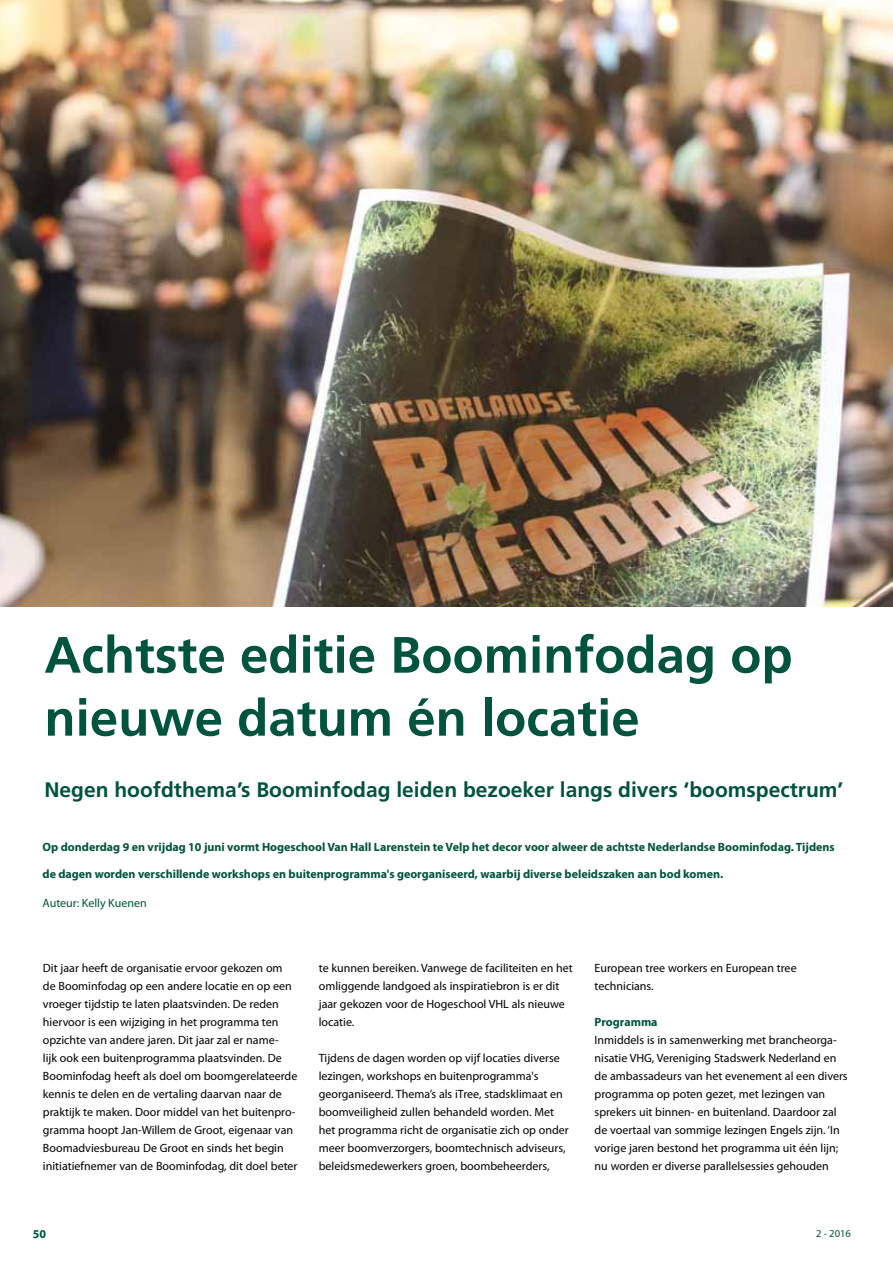
<style>
.page{position:relative;width:893px;height:1263px;background:#fff}
.page>*{position:absolute;margin:0;border:0;box-sizing:border-box;transform-origin:0 0}
.t1{font:700 51px/63px "Frutiger";color:#00533d}
.t2{font:700 21px "Frutiger";color:#00533d}
.t3{font:12px/18px "Myriad Pro";color:#000}
.t4{font:700 12px "Myriad Pro";color:#00533d}
.t5{font:12px "Myriad Pro";color:#00533d}
.t6{font:10.5px "Myriad Pro";color:#00533d}
</style>
<div class="page">
<img style="left:0;top:0;width:893px;height:607px">
<h1 class="t1" style="left:44px;top:623px;width:750px">Achtste editie Boominfodag op nieuwe datum én locatie</h1>
<h2 class="t2" style="left:44px;top:777px;width:800px">Negen hoofdthema’s Boominfodag leiden bezoeker langs divers ‘boomspectrum’</h2>
<p class="t4" style="left:43px;top:839px;width:794px">Op donderdag 9 en vrijdag 10 juni vormt Hogeschool Van Hall Larenstein te Velp het decor voor alweer de achtste Nederlandse Boominfodag. Tijdens</p>
<p class="t4" style="left:43px;top:866px;width:682px">de dagen worden verschillende workshops en buitenprogramma's georganiseerd, waarbij diverse beleidszaken aan bod komen.</p>
<p class="t5" style="left:43px;top:895px;width:106px">Auteur: Kelly Kuenen</p>
<p class="t3" style="left:43px;top:959px;width:256px">Dit jaar heeft de organisatie ervoor gekozen om de Boominfodag op een andere locatie en op een vroeger tijdstip te laten plaatsvinden. De reden hiervoor is een wijziging in het programma ten opzichte van andere jaren. Dit jaar zal er name-<br>lijk ook een buitenprogramma plaatsvinden. De Boominfodag heeft als doel om boomgerelateerde kennis te delen en de vertaling daarvan naar de praktijk te maken. Door middel van het buitenpro&shy;gramma hoopt Jan-Willem de Groot, eigenaar van Boomadviesbureau De Groot en sinds het begin initiatiefnemer van de Boominfodag, dit doel beter</p>
<p class="t3" style="left:319px;top:959px;width:256px">te kunnen bereiken. Vanwege de faciliteiten en het omliggende landgoed als inspiratiebron is er dit jaar gekozen voor de Hogeschool VHL als nieuwe locatie.</p>
<p class="t3" style="left:319px;top:1049px;width:252px">Tijdens de dagen worden op vijf locaties diverse lezingen, workshops en buitenprogramma's georganiseerd. Thema’s als iTree, stadsklimaat en boomveiligheid zullen behandeld worden. Met het programma richt de organisatie zich op onder meer boomverzorgers, boomtechnisch adviseurs, beleidsmedewerkers groen, boombeheerders,</p>
<p class="t3" style="left:595px;top:959px;width:204px">European tree workers en European tree technicians.</p>
<p class="t4" style="left:595px;top:1014px;width:65px">Programma</p>
<p class="t3" style="left:595px;top:1031px;width:255px">Inmiddels is in samenwerking met brancheorga&shy;nisatie VHG, Vereniging Stadswerk Nederland en de ambassadeurs van het evenement al een divers programma op poten gezet, met lezingen van sprekers uit binnen- en buitenland. Daardoor zal de voertaal van sommige lezingen Engels zijn. ‘In vorige jaren bestond het programma uit één lijn; nu worden er diverse parallelsessies gehouden</p>
<p class="t4" style="left:33px;top:1226px;width:15px">50</p>
<p class="t6" style="left:816px;top:1227px;width:36px">2 - 2016</p>
</div>
